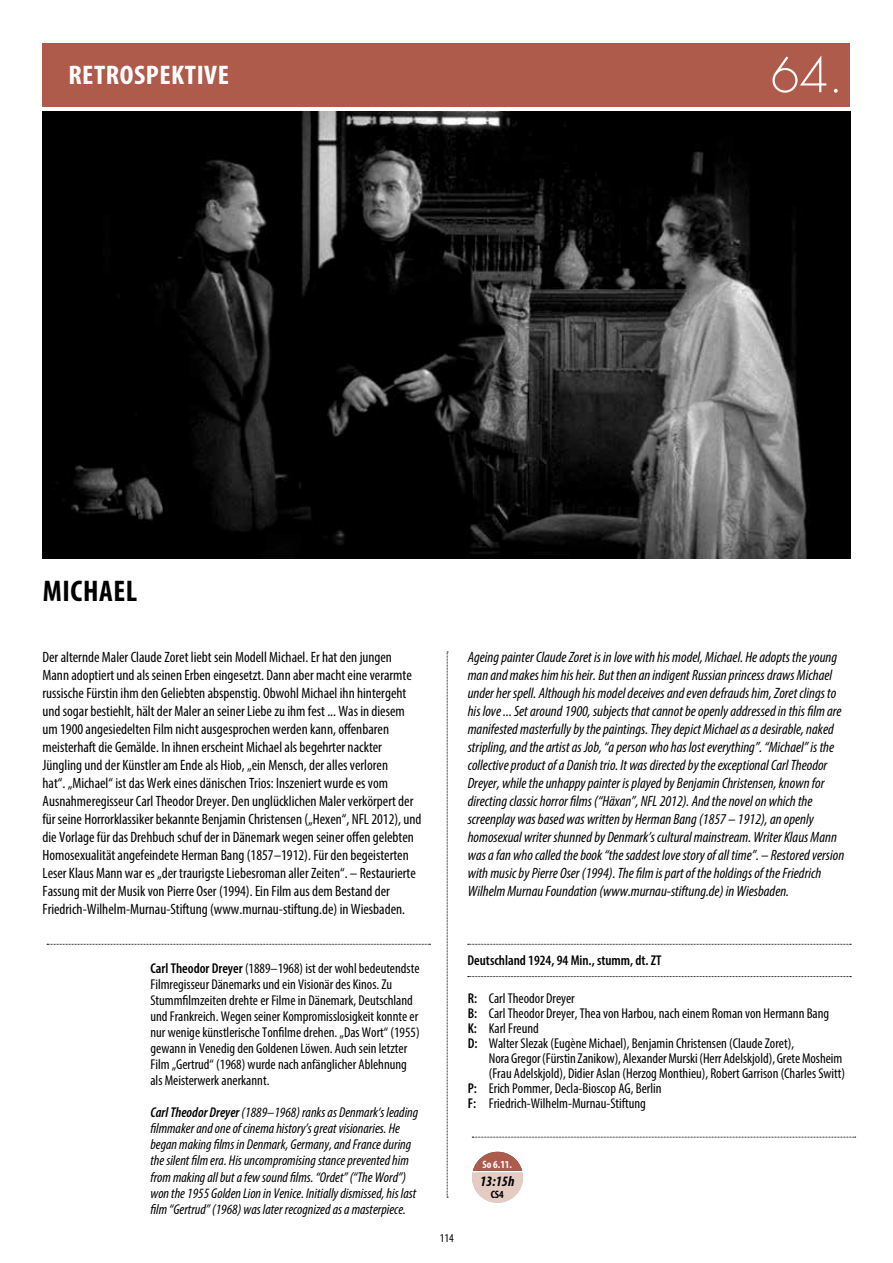
<style>
.page{position:relative;width:893px;height:1263px;background:#fff}
.page>*{position:absolute;margin:0;border:0;box-sizing:border-box;transform-origin:0 0}
.t1{font:700 condensed 30px "Myriad Pro";letter-spacing:.02em;color:#000}
.t2{font:700 condensed 27px "Myriad Pro";letter-spacing:.02em;color:#fff;scale:1.05 1}
.t3{font:condensed 15px/18px "Myriad Pro";color:#000}
.t4{font:italic condensed 15px/18px "Myriad Pro";color:#000}
.t5{font:italic 700 condensed 14.4px "Myriad Pro";color:#000}
.t6{font:condensed 14.25px/16px "Myriad Pro";color:#000}
.t7{font:italic condensed 14.25px/16px "Myriad Pro";color:#000}
.t8{font:600 condensed 14.25px "Myriad Pro";color:#000}
.t9{font:condensed 12px "Myriad Pro";color:#000}
.t10{font:700 condensed 10.8px "Myriad Pro";color:#fff}
.t11{font:700 condensed 10.8px "Myriad Pro";color:#000}
.s1{font-weight:600}
</style>
<div class="page">
<img style="left:43px;top:112px;width:807px;height:446px">
<div style="left:43px;top:43px;width:807px;height:64px;background:#af5b4c"></div>
<svg style="left:772px;top:56px;width:54px;height:37px"></svg>
<svg style="left:834px;top:89px;width:4px;height:4px"></svg>
<svg style="left:447px;top:652px;width:1px;height:546px"></svg>
<svg style="left:47px;top:944px;width:383px;height:1px"></svg>
<svg style="left:468px;top:944px;width:383px;height:1px"></svg>
<svg style="left:468px;top:976px;width:383px;height:1px"></svg>
<svg style="left:472px;top:1137px;width:384px;height:1px"></svg>
<svg style="left:472px;top:1152px;width:51px;height:51px"></svg>
<h2 class="t2" style="left:68px;top:58px;width:154px">RETROSPEKTIVE</h2>
<h1 class="t1" style="left:43px;top:572px;width:96px">MICHAEL</h1>
<p class="t3" style="left:43px;top:648px;width:381px">Der alternde Maler Claude Zoret liebt sein Modell Michael. Er hat den jungen Mann adoptiert und als seinen Erben eingesetzt. Dann aber macht eine verarmte russische Fürstin ihm den Geliebten abspenstig. Obwohl Michael ihn hintergeht und sogar bestiehlt, hält der Maler an seiner Liebe zu ihm fest ... Was in diesem um 1900 angesiedelten Film nicht ausgesprochen werden kann, offenbaren meisterhaft die Gemälde. In ihnen erscheint Michael als begehrter nackter Jüngling und der Künstler am Ende als Hiob, „ein Mensch, der alles verloren<br>hat“. „Michael“ ist das Werk eines dänischen Trios: Inszeniert wurde es vom Ausnahmeregisseur Carl Theodor Dreyer. Den unglücklichen Maler verkörpert der für seine Horrorklassiker bekannte Benjamin Christensen („Hexen“, NFL 2012), und die Vorlage für das Drehbuch schuf der in Dänemark wegen seiner offen gelebten Homosexualität angefeindete Herman Bang (1857–1912). Für den begeisterten Leser Klaus Mann war es „der traurigste Liebesroman aller Zeiten“. – Restaurierte Fassung mit der Musik von Pierre Oser (1994). Ein Film aus dem Bestand der Friedrich-Wilhelm-Murnau-Stiftung (www.murnau-stiftung.de) in Wiesbaden.</p>
<p class="t4" style="left:468px;top:648px;width:378px">Ageing painter Claude Zoret is in love with his model, Michael. He adopts the young man and makes him his heir. But then an indigent Russian princess draws Michael under her spell. Although his model deceives and even defrauds him, Zoret clings to his love ... Set around 1900, subjects that cannot be openly addressed in this film are manifested masterfully by the paintings. They depict Michael as a desirable, naked stripling, and the artist as Job, “a person who has lost everything”. “Michael” is the collective product of a Danish trio. It was directed by the exceptional Carl Theodor Dreyer, while the unhappy painter is played by Benjamin Christensen, known for directing classic horror films (“Häxan”, NFL 2012). And the novel on which the screenplay was based was written by Herman Bang (1857 – 1912), an openly homosexual writer shunned by Denmark’s cultural mainstream. Writer Klaus Mann was a fan who called the book “the saddest love story of all time”. – Restored version with music by Pierre Oser (1994). The film is part of the holdings of the Friedrich Wilhelm Murnau Foundation (www.murnau-stiftung.de) in Wiesbaden.</p>
<p class="t6" style="left:150px;top:960px;width:271px"><span class="s1">Carl Theodor Dreyer</span> (1889–1968) ist der wohl bedeutendste Filmregisseur Dänemarks und ein Visionär des Kinos. Zu Stummfilmzeiten drehte er Filme in Dänemark, Deutschland und Frankreich. Wegen seiner Kompromisslosigkeit konnte er nur wenige künstlerische Tonfilme drehen. „Das Wort“ (1955) gewann in Venedig den Goldenen Löwen. Auch sein letzter Film „Gertrud“ (1968) wurde nach anfänglicher Ablehnung als Meisterwerk anerkannt.</p>
<p class="t7" style="left:150px;top:1104px;width:269px"><span class="s1">Carl Theodor Dreyer</span> (1889–1968) ranks as Denmark‘s leading filmmaker and one of cinema history’s great visionaries. He began making films in Denmark, Germany, and France during the silent film era. His uncompromising stance prevented him from making all but a few sound films. “Ordet” (“The Word”) won the 1955 Golden Lion in Venice. Initially dismissed, his last film “Gertrud” (1968) was later recognized as a masterpiece.</p>
<p class="t8" style="left:468px;top:951px;width:196px">Deutschland 1924, 94 Min., stumm, dt. ZT</p>
<p class="t6" style="left:468px;top:991px;width:363px;line-height:15px"><span class="s1">R:</span> Carl Theodor Dreyer<br><span class="s1">B:</span> Carl Theodor Dreyer, Thea von Harbou, nach einem Roman von Hermann Bang <span class="s1">K:</span> Karl Freund<br><span class="s1">D:</span> Walter Slezak (Eugène Michael), Benjamin Christensen (Claude Zoret),</p>
<p class="t6" style="left:489px;top:1050px;width:355px">Nora Gregor (Fürstin Zanikow), Alexander Murski (Herr Adelskjold), Grete Mosheim</p>
<p class="t6" style="left:489px;top:1065px;width:358px">(Frau Adelskjold), Didier Aslan (Herzog Monthieu), Robert Garrison (Charles Switt)</p>
<p class="t6" style="left:468px;top:1080px;width:195px"><span class="s1">P:</span> Erich Pommer, Decla-Bioscop AG, Berlin</p>
<p class="t6" style="left:468px;top:1095px;width:180px"><span class="s1">F:</span> Friedrich-Wilhelm-Murnau-Stiftung</p>
<p class="t9" style="left:440px;top:1231px;width:15px">114</p>
<p class="t10" style="left:482px;top:1158px;width:31px">So 6.11.</p>
<p class="t5" style="left:480px;top:1172px;width:36px">13:15h</p>
<p class="t11" style="left:491px;top:1188px;width:15px">CS4</p>
<p class="t10" style="left:493px;top:1158px;width:6px">4</p>
<p class="t5" style="left:486px;top:1172px;width:8px">7</p>
<p class="t11" style="left:499px;top:1188px;width:6px">2</p>
</div>
